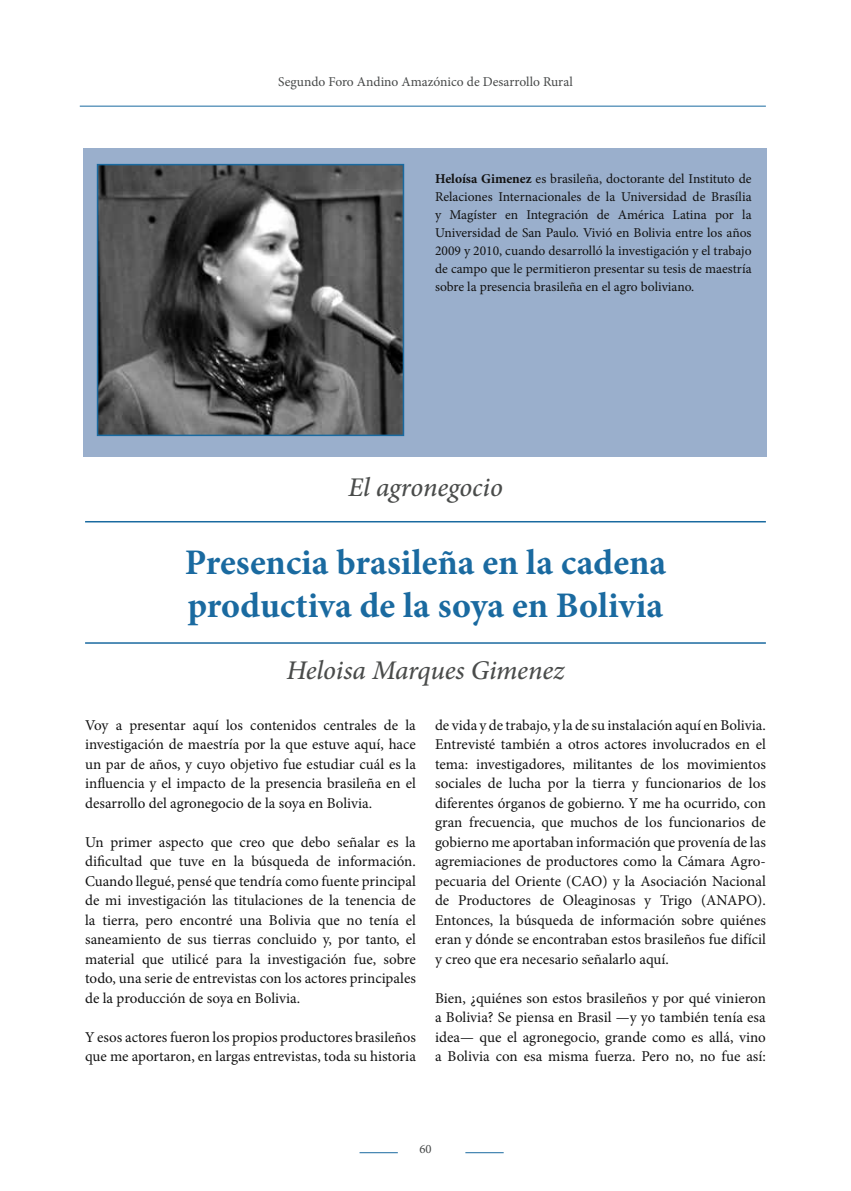
<style>
.page{position:relative;width:851px;height:1191px;background:#fff}
.page>*{position:absolute;margin:0;border:0;box-sizing:border-box;transform-origin:0 0}
.t1{font:700 36px/43.2px "Minion Pro";color:#1a6aa0}
.t2{font:italic 500 27px "Minion Pro";letter-spacing:-.005em;color:#4a4c4b}
.t3{font:15px/19.5px "Minion Pro";color:#121212;text-align:justify}
.t4{font:13.5px/18px "Minion Pro";color:#121212;text-align:justify}
.t5{font:13.5px "Minion Pro";color:#474949}
.t6{font:12.75px "Minion Pro";color:#474949}
.s1{font-weight:700}
</style>
<div class="page">
<hr style="left:80px;top:106px;width:685px;height:1px;background:#1a6aa0">
<hr style="left:359px;top:1152px;width:39px;height:1px;background:#1a6aa0">
<hr style="left:465px;top:1152px;width:38px;height:1px;background:#1a6aa0">
<hr style="left:85px;top:521px;width:680px;height:1px;background:#1a6aa0">
<hr style="left:85px;top:642px;width:680px;height:2px;background:#1a6aa0">
<div style="left:84px;top:148px;width:683px;height:308px;background:#9aafcc"></div>
<img style="left:100px;top:167px;width:301px;height:266px">
<div style="left:97px;top:164px;width:307px;height:272px;border:2px solid #1a6aa0"></div>
<p class="t5" style="left:278px;top:73px;width:296px">Segundo Foro Andino Amazónico de Desarrollo Rural</p>
<p class="t4" style="left:435px;top:170px;width:318px"><span class="s1">Heloísa Gimenez</span> es brasileña, doctorante del Instituto de Relaciones Internacionales de la Universidad de Brasília y Magíster en Integración de América Latina por la Universidad de San Paulo. Vivió en Bolivia entre los años 2009 y 2010, cuando desarrolló la investigación y el trabajo de campo que le permitieron presentar su tesis de maestría sobre la presencia brasileña en el agro boliviano.</p>
<h2 class="t2" style="left:348px;top:468px;width:156px">El agronegocio</h2>
<h1 class="t1" style="left:185px;top:540px;width:483px">Presencia brasileña en la cadena productiva de la soya en Bolivia</h1>
<h2 class="t2" style="left:286px;top:651px;width:279px">Heloisa Marques Gimenez</h2>
<p class="t3" style="left:85px;top:715px;width:332px">Voy a presentar aquí los contenidos centrales de la investigación de maestría por la que estuve aquí, hace un par de años, y cuyo objetivo fue estudiar cuál es la influencia y el impacto de la presencia brasileña en el desarrollo del agronegocio de la soya en Bolivia.</p>
<p class="t3" style="left:85px;top:832px;width:332px">Un primer aspecto que creo que debo señalar es la dificultad que tuve en la búsqueda de información.<br>Cuando llegué, pensé que tendría como fuente principal de mi investigación las titulaciones de la tenencia de la tierra, pero encontré una Bolivia que no tenía el saneamiento de sus tierras concluido y, por tanto, el material que utilicé para la investigación fue, sobre todo, una serie de entrevistas con los actores principales de la producción de soya en Bolivia.</p>
<p class="t3" style="left:85px;top:1027px;width:332px">Y esos actores fueron los propios productores brasileños que me aportaron, en largas entrevistas, toda su historia</p>
<p class="t3" style="left:435px;top:715px;width:332px">de vida y de trabajo, y la de su instalación aquí en Bolivia.<br>Entrevisté también a otros actores involucrados en el tema: investigadores, militantes de los movimientos sociales de lucha por la tierra y funcionarios de los diferentes órganos de gobierno. Y me ha ocurrido, con gran frecuencia, que muchos de los funcionarios de gobierno me aportaban información que provenía de las agremiaciones de productores como la Cámara Agro&shy;pecuaria del Oriente (CAO) y la Asociación Nacional de Productores de Oleaginosas y Trigo (ANAPO).<br>Entonces, la búsqueda de información sobre quiénes eran y dónde se encontraban estos brasileños fue difícil y creo que era necesario señalarlo aquí.</p>
<p class="t3" style="left:435px;top:988px;width:332px">Bien, ¿quiénes son estos brasileños y por qué vinieron a Bolivia? Se piensa en Brasil —y yo también tenía esa idea— que el agronegocio, grande como es allá, vino a Bolivia con esa misma fuerza. Pero no, no fue así:</p>
<p class="t6" style="left:419px;top:1140px;width:14px">60</p>
</div>
